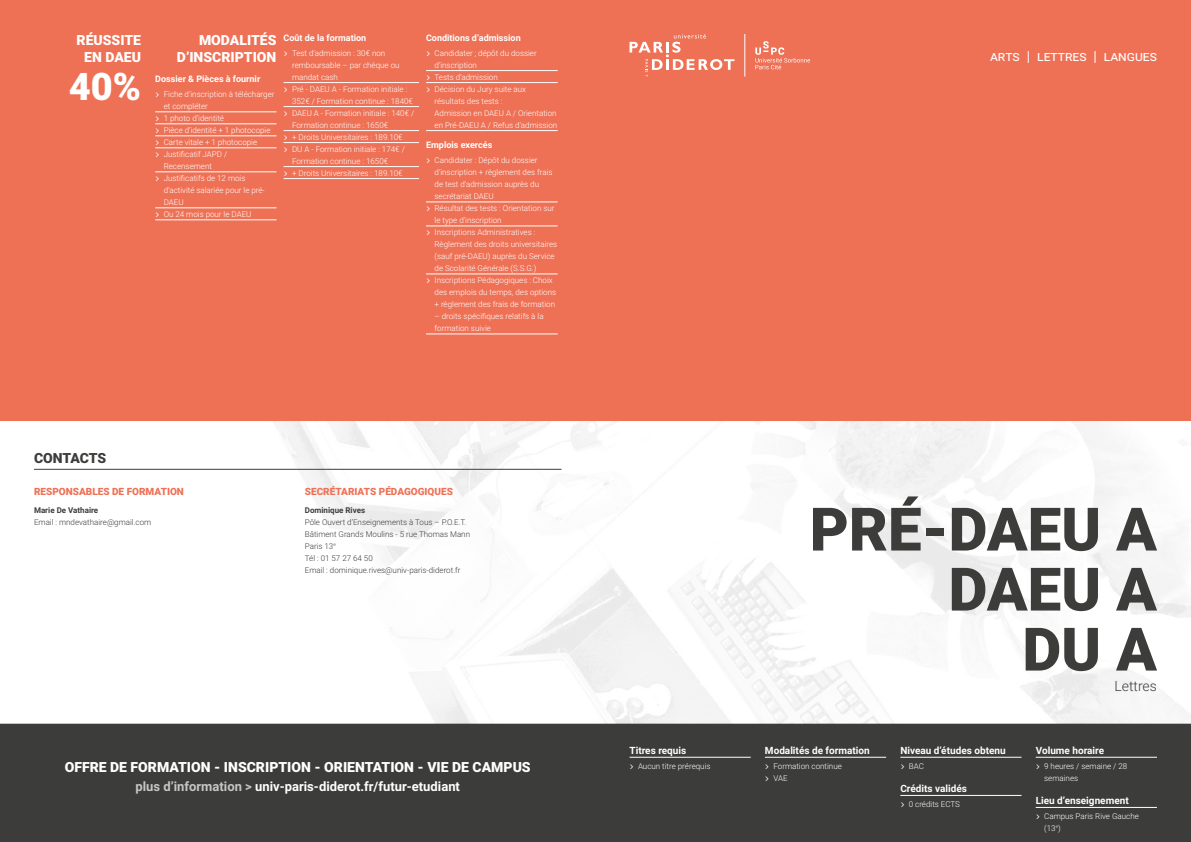
<style>
.page{position:relative;width:1191px;height:842px;background:#fff}
.page>*{position:absolute;margin:0;border:0;box-sizing:border-box;transform-origin:0 0}
.NOM_CURSUS{font:900 60px "Roboto";color:#3c3c3b}
.Gros_Chiffre{font:900 38px "Roboto";color:#fff}
.N1_Blanc_Droit{font:900 14px/17px "Roboto";color:#fff;text-align:right}
.t1{font:14px "Roboto";color:#fff}
.N1_Contacts{font:900 14px "Roboto";letter-spacing:-.01em;color:#3c3c3b}
.Parcours{font:300 14px "Roboto";color:#3c3c3b}
.t2{font:700 13px "Roboto";color:#fff}
.N2_Souligne_Blanc{font:700 10px "Roboto";color:#fff}
.N2_Contacts{font:900 10px "Roboto";color:#ee7156}
.N3_Blanc{font:700 9px "Roboto";color:#fff}
.t3{font:300 8px/12px "Roboto";color:#fff}
.Infos_Contacts{font:300 8px "Roboto";color:#3c3c3b}
.Nom_contact{font:700 8px "Roboto";color:#3c3c3b}
.s1{font-size:12px}
.s2{color:#c6c6c6}
</style>
<div class="page">
<div style="left:0;top:723px;width:1191px;height:119px;background:#3c3c3b"></div>
<div style="left:0;top:0;width:1191px;height:421px;background:#ee7156"></div>
<svg style="left:629px;top:34px;width:105px;height:43px"></svg>
<svg style="left:755px;top:41px;width:55px;height:28px"></svg>
<hr style="left:744px;top:34px;width:1px;height:43px;background:#fff">
<hr style="left:629px;top:757px;width:121px;height:1px;background:#fff">
<hr style="left:765px;top:757px;width:121px;height:1px;background:#fff">
<hr style="left:900px;top:757px;width:121px;height:1px;background:#fff">
<hr style="left:900px;top:795px;width:121px;height:1px;background:#fff">
<hr style="left:1035px;top:757px;width:122px;height:1px;background:#fff">
<hr style="left:1035px;top:807px;width:122px;height:1px;background:#fff">
<hr style="left:34px;top:469px;width:527px;height:1px;background:#3c3c3b">
<hr style="left:426px;top:70px;width:131px;height:1px;background:#fff">
<hr style="left:426px;top:82px;width:131px;height:1px;background:#fff">
<hr style="left:426px;top:130px;width:131px;height:1px;background:#fff">
<hr style="left:426px;top:202px;width:131px;height:1px;background:#fff">
<hr style="left:426px;top:226px;width:131px;height:1px;background:#fff">
<hr style="left:426px;top:274px;width:131px;height:1px;background:#fff">
<hr style="left:426px;top:334px;width:131px;height:1px;background:#fff">
<hr style="left:155px;top:112px;width:121px;height:1px;background:#fff">
<hr style="left:155px;top:124px;width:121px;height:1px;background:#fff">
<hr style="left:155px;top:136px;width:121px;height:1px;background:#fff">
<hr style="left:155px;top:148px;width:121px;height:1px;background:#fff">
<hr style="left:155px;top:172px;width:121px;height:1px;background:#fff">
<hr style="left:155px;top:208px;width:121px;height:1px;background:#fff">
<hr style="left:155px;top:220px;width:121px;height:1px;background:#fff">
<hr style="left:283px;top:82px;width:136px;height:1px;background:#fff">
<hr style="left:283px;top:106px;width:136px;height:1px;background:#fff">
<hr style="left:283px;top:130px;width:136px;height:1px;background:#fff">
<hr style="left:283px;top:142px;width:136px;height:1px;background:#fff">
<hr style="left:283px;top:166px;width:136px;height:1px;background:#fff">
<hr style="left:283px;top:178px;width:136px;height:1px;background:#fff">
<p class="N1_Blanc_Droit" style="left:77px;top:31px;width:66px">RÉUSSITE</p>
<p class="N1_Blanc_Droit" style="left:84px;top:48px;width:58px">EN DAEU</p>
<p class="Gros_Chiffre" style="left:69px;top:59px;width:74px">40%</p>
<p class="N1_Blanc_Droit" style="left:177px;top:31px;width:101px">MODALITÉS<br>D’INSCRIPTION</p>
<p class="N3_Blanc" style="left:155px;top:73px;width:107px">Dossier &amp; Pièces à fournir</p>
<p class="t3" style="left:164px;top:88px;width:112px;text-indent:-9px"><span class="s1">›</span> Fiche d’inscription à télécharger et compléter</p>
<p class="t3" style="left:155px;top:112px;width:70px"><span class="s1">›</span> 1 photo d’identité</p>
<p class="t3" style="left:155px;top:124px;width:117px"><span class="s1">›</span> Pièce d’identité + 1 photocopie</p>
<p class="t3" style="left:155px;top:136px;width:103px"><span class="s1">›</span> Carte vitale + 1 photocopie</p>
<p class="t3" style="left:164px;top:148px;width:65px;text-indent:-9px"><span class="s1">›</span> Justificatif JAPD /<br>Recensement</p>
<p class="t3" style="left:164px;top:172px;width:103px;text-indent:-9px"><span class="s1">›</span> Justificatifs de 12 mois d’activité salariée pour le pré-<br>DAEU</p>
<p class="t3" style="left:155px;top:208px;width:98px"><span class="s1">›</span> Ou 24 mois pour le DAEU</p>
<p class="N3_Blanc" style="left:283px;top:31px;width:84px">Coût de la formation</p>
<p class="t3" style="left:292px;top:46px;width:109px;text-indent:-9px"><span class="s1">›</span> Test d’admission : 30€ non remboursable – par chèque ou mandat cash</p>
<p class="t3" style="left:292px;top:82px;width:122px;text-indent:-9px"><span class="s1">›</span> Pré - DAEU A - Formation initiale :<br>352€ / Formation continue : 1840€</p>
<p class="t3" style="left:292px;top:106px;width:124px;text-indent:-9px"><span class="s1">›</span> DAEU A - Formation initiale : 140€ /<br>Formation continue : 1650€</p>
<p class="t3" style="left:283px;top:130px;width:121px"><span class="s1">›</span> + Droits Universitaires : 189.10€</p>
<p class="t3" style="left:292px;top:142px;width:114px;text-indent:-9px"><span class="s1">›</span> DU A - Formation initiale : 174€ /<br>Formation continue : 1650€</p>
<p class="t3" style="left:283px;top:166px;width:121px"><span class="s1">›</span> + Droits Universitaires : 189.10€</p>
<p class="N3_Blanc" style="left:426px;top:31px;width:96px">Conditions d’admission</p>
<p class="t3" style="left:434px;top:46px;width:104px;text-indent:-9px"><span class="s1">›</span> Candidater ; dépôt du dossier d’inscription</p>
<p class="t3" style="left:426px;top:70px;width:73px"><span class="s1">›</span> Tests d’admission</p>
<p class="t3" style="left:434px;top:82px;width:124px;text-indent:-9px"><span class="s1">›</span> Décision du Jury suite aux résultats des tests :<br>Admission en DAEU A / Orientation en Pré-DAEU A / Refus d’admission</p>
<p class="N3_Blanc" style="left:426px;top:139px;width:68px">Emplois exercés</p>
<p class="t3" style="left:434px;top:154px;width:119px;text-indent:-9px"><span class="s1">›</span> Candidater : Dépôt du dossier d’inscription + règlement des frais de test d’admission auprès du secrétariat DAEU</p>
<p class="t3" style="left:434px;top:202px;width:121px;text-indent:-9px"><span class="s1">›</span> Résultat des tests : Orientation sur le type d’inscription</p>
<p class="t3" style="left:434px;top:226px;width:124px;text-indent:-9px"><span class="s1">›</span> Inscriptions Administratives :<br>Règlement des droits universitaires (sauf pré-DAEU) auprès du Service de Scolarité Générale (S.S.G.)</p>
<p class="t3" style="left:434px;top:274px;width:123px;text-indent:-9px"><span class="s1">›</span> Inscriptions Pédagogiques : Choix des emplois du temps, des options + règlement des frais de formation</p>
<p class="t3" style="left:434px;top:310px;width:111px">– droits spécifiques relatifs à la formation suivie</p>
<p class="N1_Contacts" style="left:34px;top:449px;width:74px">CONTACTS</p>
<p class="N2_Contacts" style="left:34px;top:484px;width:151px">RESPONSABLES DE FORMATION</p>
<p class="Nom_contact" style="left:34px;top:504px;width:66px">Marie De Vathaire</p>
<p class="Infos_Contacts" style="left:34px;top:516px;width:119px">Email : mndevathaire@gmail.com</p>
<p class="N2_Contacts" style="left:305px;top:484px;width:150px">SECRÉTARIATS PÉDAGOGIQUES</p>
<p class="Nom_contact" style="left:305px;top:504px;width:62px">Dominique Rives</p>
<p class="Infos_Contacts" style="left:305px;top:516px;width:163px">Pôle Ouvert d’Enseignements à Tous – P.O.E.T.</p>
<p class="Infos_Contacts" style="left:305px;top:528px;width:167px">Bâtiment Grands Moulins - 5 rue Thomas Mann</p>
<p class="Infos_Contacts" style="left:305px;top:540px;width:32px">Paris 13<sup>e</sup></p>
<p class="Infos_Contacts" style="left:305px;top:552px;width:69px">Tél : 01 57 27 64 50</p>
<p class="Infos_Contacts" style="left:305px;top:564px;width:157px">Email : dominique.rives@univ-paris-diderot.fr</p>
<p class="N1_Blanc_Droit" style="left:65px;top:757px;width:467px">OFFRE DE FORMATION - INSCRIPTION - ORIENTATION - VIE DE CAMPUS</p>
<p class="t2" style="left:135px;top:777px;width:326px"><span class="s2">plus d’information &gt;</span> univ-paris-diderot.fr/futur-etudiant</p>
<p class="t1" style="left:990px;top:46px;width:168px">ARTS | LETTRES | LANGUES</p>
<p class="N2_Souligne_Blanc" style="left:629px;top:743px;width:58px">Titres requis</p>
<p class="t3" style="left:629px;top:760px;width:82px"><span class="s1">›</span> Aucun titre prérequis</p>
<p class="NOM_CURSUS" style="left:809px;top:487px;width:349px">PRÉ-DAEU A</p>
<p class="NOM_CURSUS" style="left:948px;top:547px;width:210px">DAEU A</p>
<p class="NOM_CURSUS" style="left:1022px;top:607px;width:136px">DU A</p>
<p class="Parcours" style="left:1114px;top:676px;width:44px">Lettres</p>
<p class="N2_Souligne_Blanc" style="left:765px;top:743px;width:106px">Modalités de formation</p>
<p class="t3" style="left:765px;top:760px;width:78px"><span class="s1">›</span> Formation continue</p>
<p class="t3" style="left:765px;top:772px;width:24px"><span class="s1">›</span> VAE</p>
<p class="N2_Souligne_Blanc" style="left:900px;top:743px;width:107px">Niveau d’études obtenu</p>
<p class="t3" style="left:900px;top:760px;width:25px"><span class="s1">›</span> BAC</p>
<p class="N2_Souligne_Blanc" style="left:900px;top:782px;width:68px">Crédits validés</p>
<p class="t3" style="left:900px;top:798px;width:61px"><span class="s1">›</span> 0 crédits ECTS</p>
<p class="N2_Souligne_Blanc" style="left:1035px;top:743px;width:70px">Volume horaire</p>
<p class="t3" style="left:1044px;top:760px;width:84px;text-indent:-9px"><span class="s1">›</span> 9 heures / semaine / 28 semaines</p>
<p class="N2_Souligne_Blanc" style="left:1035px;top:794px;width:94px">Lieu d’enseignement</p>
<p class="t3" style="left:1044px;top:810px;width:96px;text-indent:-9px"><span class="s1">›</span> Campus Paris Rive Gauche (13<sup>e</sup>)</p>
</div>
